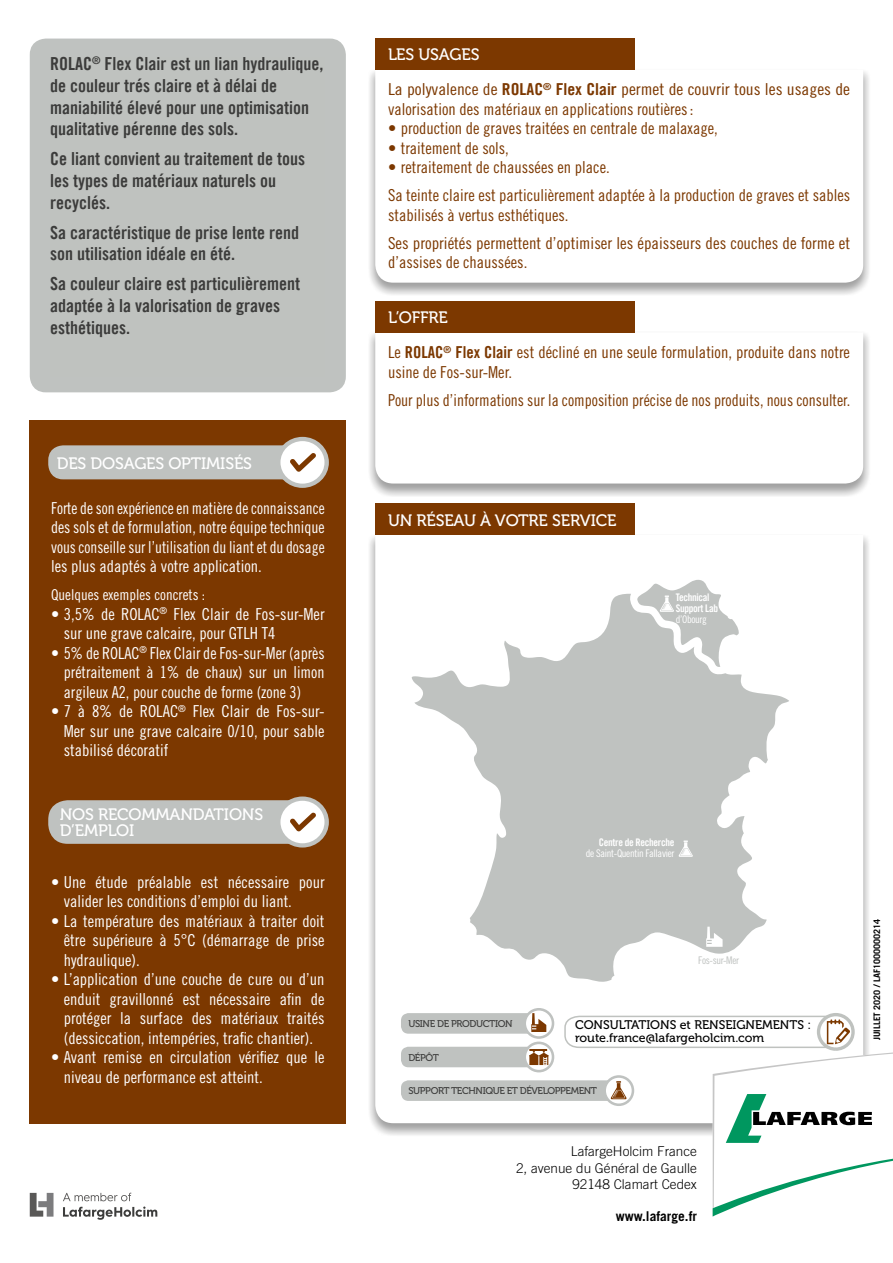
<style>
.page{position:relative;width:893px;height:1263px;background:#fff}
.page>*{position:absolute;margin:0;border:0;box-sizing:border-box;transform-origin:0 0}
.t1{font:18px/21.6px "Trade Gothic Bold Cond Twenty";color:#3c3c3b}
.t2{font:16.5px/19.5px "Trade Gothic Cond Eighteen";color:#fff;text-align:justify}
.t3{font:16.5px/28px "Trade Gothic Cond Eighteen";color:#7c3800}
.t4{font:16.5px/19.5px "Trade Gothic Cond Eighteen";color:#fff;text-align:justify;scale:.93 1}
.t5{font:16.5px/19.5px "Trade Gothic Cond Eighteen";color:#7c3800;scale:1.07 1}
.t6{font:16.5px/16.5px "Museo 500";letter-spacing:-.01em;color:#fff}
.t7{font:16.5px "Trade Gothic Cond Eighteen";color:#7c3800;scale:.96 1}
.t8{font:15px "Trade Gothic Cond Eighteen";color:#fff}
.t9{font:300 13.5px/16.2px "Trade Gothic";color:#000;text-align:right}
.t10{font:13.5px/15px "Trade Gothic";color:#000;text-align:right}
.t11{font:13.5px "Trade Gothic Bold Two";color:#000}
.t12{font:700 13.5px "Trade Gothic LT Std";color:#000}
.t13{font:12.45px/13.2px "Museo 500";color:#000}
.t14{font:10.5px/11.2px "Trade Gothic Bold Cond Twenty";letter-spacing:-.03em;color:#fff}
.t15{font:10.5px "Trade Gothic Cond Eighteen";letter-spacing:-.03em;color:#fff}
.t16{font:10.5px "Trade Gothic Cond Eighteen";letter-spacing:-.03em;color:#bfc2c0}
.t17{font:9.75px "Museo 500";letter-spacing:-.04em;color:#3c3c3b}
.t18{font:700 9px "Trade Gothic LT Std";color:#000}
.t19{font:9px "Trade Gothic Cond Eighteen";color:#000}
.s1{font-family:"Trade Gothic Bold Cond Twenty"}
</style>
<div class="page">
<svg style="left:369px;top:537px;width:500px;height:598px"></svg>
<svg style="left:375px;top:537px;width:488px;height:586px"></svg>
<svg style="left:411px;top:580px;width:378px;height:402px;fill:#bfc2c0"></svg>
<svg style="left:706px;top:927px;width:17px;height:20px"></svg>
<svg style="left:678px;top:840px;width:15px;height:17px"></svg>
<svg style="left:659px;top:595px;width:15px;height:17px"></svg>
<svg style="left:30px;top:1193px;width:24px;height:23px"></svg>
<svg style="left:63px;top:1193px;width:94px;height:27px"></svg>
<div style="left:30px;top:420px;width:316px;height:703px;background:#7c3800"></div>
<svg style="left:369px;top:71px;width:500px;height:224px;background:#cfcfcf"></svg>
<svg style="left:375px;top:71px;width:488px;height:212px"></svg>
<div style="left:375px;top:39px;width:260px;height:31px;background:#7c3800"></div>
<div style="left:375px;top:504px;width:260px;height:31px;background:#7c3800"></div>
<div style="left:523px;top:1008px;width:31px;height:31px;background:#bfc2c0;border-radius:50%"></div>
<svg style="left:526px;top:1010px;width:26px;height:26px"></svg>
<div style="left:30px;top:39px;width:316px;height:353px;background:#bfc2c0;border-radius:16px"></div>
<svg style="left:276px;top:796px;width:53px;height:51px"></svg>
<div style="left:280px;top:801px;width:44px;height:42px;background:#fff;border-radius:50%"></div>
<svg style="left:48px;top:800px;width:268px;height:44px;background:#c2c2be"></svg>
<svg style="left:276px;top:437px;width:53px;height:51px"></svg>
<div style="left:280px;top:441px;width:44px;height:43px;background:#fff;border-radius:50%"></div>
<svg style="left:48px;top:445px;width:268px;height:34px;background:#c2c2be"></svg>
<svg style="left:369px;top:333px;width:500px;height:163px;background:#ccc"></svg>
<svg style="left:375px;top:332px;width:488px;height:151px"></svg>
<div style="left:375px;top:301px;width:260px;height:31px;background:#7c3800"></div>
<svg style="left:401px;top:1013px;width:492px;height:203px"></svg>
<div style="left:817px;top:1013px;width:38px;height:38px;border:3px solid #bfc2bf;border-radius:50%"></div>
<p class="t1" style="left:50px;top:53px;width:275px">ROLAC<sup>®</sup> Flex Clair est un lian hydraulique, de couleur trés claire et à délai de maniabilité élevé pour une optimisation qualitative pérenne des sols.</p>
<p class="t1" style="left:50px;top:148px;width:256px">Ce liant convient au traitement de tous les types de matériaux naturels ou recyclés.</p>
<p class="t1" style="left:50px;top:221px;width:250px">Sa caractéristique de prise lente rend son utilisation idéale en été.</p>
<p class="t1" style="left:50px;top:273px;width:251px">Sa couleur claire est particulièrement adaptée à la valorisation de graves esthétiques.</p>
<p class="t1" style="left:51px;top:57px;width:275px;line-height:21px">ROLAC<sup>®</sup> Flex Clair est un liant hydraulique à délai de maniabilité élevé pour une optimisation qualitative pérenne des sols.</p>
<p class="t1" style="left:51px;top:149px;width:259px;line-height:21px">d tous les types de m ériaux naturels ou recyclés.</p>
<p class="t1" style="left:51px;top:216px;width:251px;line-height:29.5px">son utilisation idéale en été.<br>Sa couleur claire est particulièrement</p>
<p class="t1" style="left:51px;top:271px;width:231px;line-height:21px">adaptée à la valorisation de graves esthétiques.</p>
<p class="t6" style="left:57px;top:455px;width:197px">DES DOSAGES OPTIMISÉS</p>
<p class="t4" style="left:51px;top:498px;width:296px">Forte de son expérience en matière de connaissance des sols et de formulation, notre équipe technique vous conseille sur l’utilisation du liant et du dosage les plus adaptés à votre application.</p>
<p class="t8" style="left:51px;top:586px;width:156px">Quelques exemples concrets :</p>
<p class="t2" style="left:64px;top:604px;width:262px;text-indent:-13px">• 3,5% de ROLAC<sup>®</sup> Flex Clair de Fos-sur-Mer sur une grave calcaire, pour GTLH T4</p>
<p class="t2" style="left:64px;top:643px;width:262px;text-indent:-13px">• 5% de ROLAC<sup>®</sup> Flex Clair de Fos-sur-Mer (après prétraitement à 1% de chaux) sur un limon argileux A2, pour couche de forme (zone 3)</p>
<p class="t2" style="left:64px;top:701px;width:262px;text-indent:-13px">• 7 à 8% de ROLAC<sup>®</sup> Flex Clair de Fos-sur-Mer sur une grave calcaire 0/10, pour sable stabilisé décoratif</p>
<p class="t6" style="left:60px;top:806px;width:205px">NOS RECOMMANDATIONS<br>D’EMPLOI</p>
<p class="t2" style="left:64px;top:872px;width:262px;text-indent:-13px">• Une étude préalable est nécessaire pour valider les conditions d’emploi du liant.</p>
<p class="t2" style="left:64px;top:911px;width:262px;text-indent:-13px">• La température des matériaux à traiter doit être supérieure à 5°C (démarrage de prise hydraulique).</p>
<p class="t2" style="left:64px;top:969px;width:262px;text-indent:-13px">• L’application d’une couche de cure ou d’un enduit gravillonné est nécessaire afin de protéger la surface des matériaux traités (dessiccation, intempéries, trafic chantier).</p>
<p class="t2" style="left:64px;top:1047px;width:262px;text-indent:-13px">• Avant remise en circulation vérifiez que le niveau de performance est atteint.</p>
<p class="t6" style="left:388px;top:47px;width:93px">LES USAGES</p>
<p class="t5" style="left:388px;top:80px;width:433px">La polyvalence de <span class="s1">ROLAC</span><sup>®</sup> <span class="s1">Flex Clair</span> permet de couvrir tous les usages de valorisation des matériaux en applications routières:</p>
<p class="t3" style="left:388px;top:114px;width:331px">• production de graves traitées en centrale de malaxage,</p>
<p class="t3" style="left:388px;top:134px;width:122px">• traitement de sols,</p>
<p class="t3" style="left:388px;top:153px;width:464px">• retraitement de chaussées en place.<br>Sa teinte claire est particulièrement adaptée à la production de graves et sables</p>
<p class="t3" style="left:388px;top:201px;width:464px">stabilisés à vertus esthétiques.<br>Ses propriétés permettent d’optimiser les épaisseurs des couches de forme et</p>
<p class="t3" style="left:388px;top:248px;width:141px">d’assises de chaussées.</p>
<p class="t6" style="left:388px;top:309px;width:61px">L’OFFRE</p>
<p class="t3" style="left:388px;top:342px;width:463px;line-height:19.5px">Le <span class="s1">ROLAC</span><sup>®</sup> <span class="s1">Flex Clair</span> est décliné en une seule formulation, produite dans notre usine de Fos-sur-Mer.</p>
<p class="t7" style="left:388px;top:390px;width:483px">Pour plus d’informations sur la composition précise de nos produits, nous consulter.</p>
<p class="t6" style="left:388px;top:512px;width:230px">UN RÉSEAU À VOTRE SERVICE</p>
<p class="t14" style="left:676px;top:591px;width:44px">Technical<br>Support Lab</p>
<p class="t15" style="left:676px;top:613px;width:33px">d’Obourg</p>
<p class="t14" style="left:599px;top:837px;width:77px">Centre de Recherche</p>
<p class="t15" style="left:586px;top:847px;width:90px">de Saint-Quentin Fallavier</p>
<p class="t16" style="left:698px;top:954px;width:42px">Fos-sur-Mer</p>
<p class="t13" style="left:575px;top:1018px;width:238px">CONSULTATIONS et RENSEIGNEMENTS : route.france@lafargeholcim.com</p>
<p class="t17" style="left:408px;top:1018px;width:106px">USINE DE PRODUCTION</p>
<p class="t17" style="left:408px;top:1052px;width:32px">DÉPÔT</p>
<p class="t17" style="left:408px;top:1085px;width:190px">SUPPORT TECHNIQUE ET DÉVELOPPEMENT</p>
<p class="t9" style="left:516px;top:1143px;width:182px">LafargeHolcim France<br>2, avenue du Général de Gaulle<br>92148 Clamart Cedex</p>
<p class="t12" style="left:616px;top:1208px;width:83px">www.lafarge.fr</p>
<p class="t10" style="left:505px;top:1144px;width:188px">LAFARGE FRANCE<br>2, avenue du Général de Gaulle<br>92148 Clamart Cedex</p>
<p class="t11" style="left:608px;top:1203px;width:85px">www.lafarge.fr</p>
<p class="t18" style="left:871px;top:1040px;width:123px;rotate:-90deg">JUILLET 2020 / LAF1000000214</p>
<p class="t19" style="left:871px;top:1038px;width:66px;rotate:-90deg">juin 2016 – Création</p>
</div>
